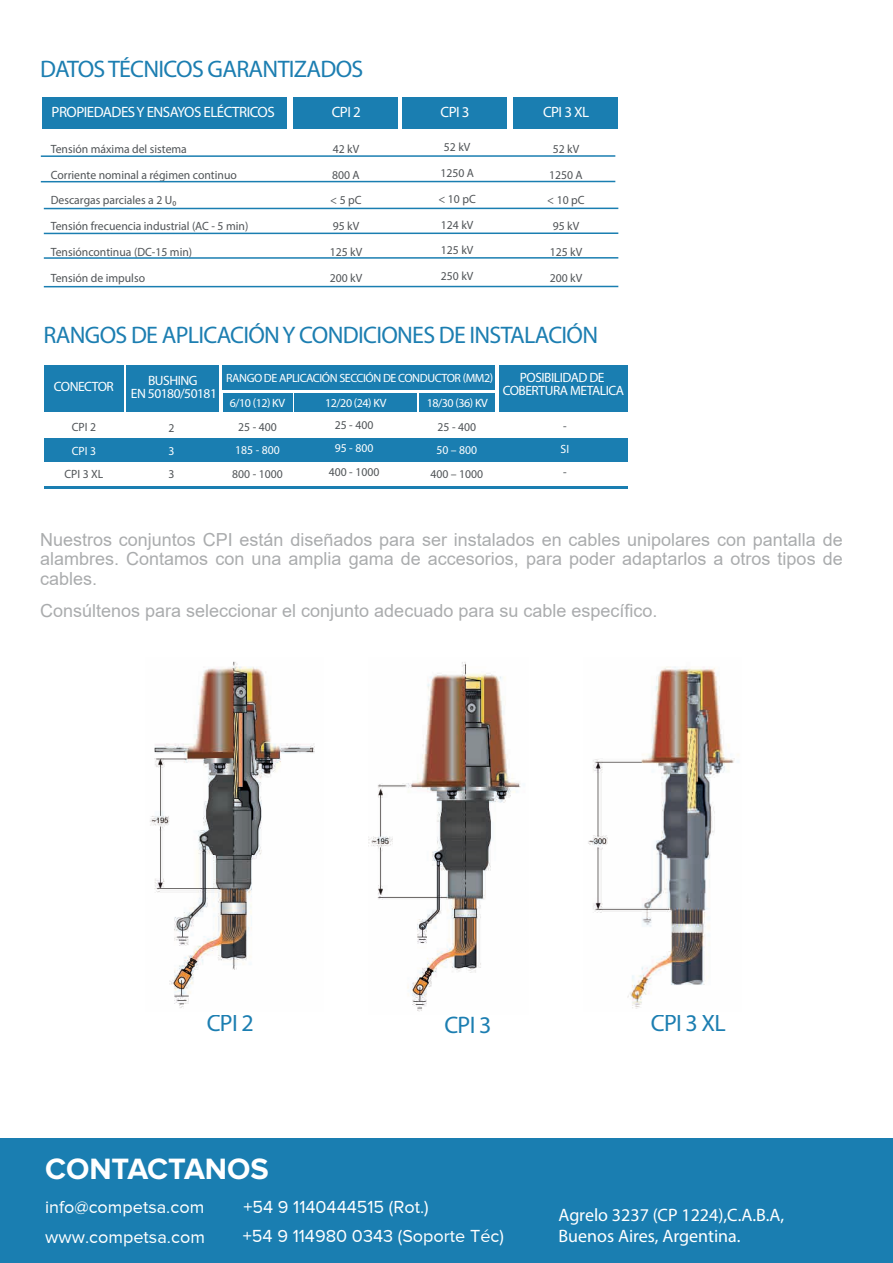
<style>
.page{position:relative;width:893px;height:1263px;background:#fff}
.page>*{position:absolute;margin:0;border:0;box-sizing:border-box;transform-origin:0 0}
.t1{font:700 30.45px "Proxima Nova";color:#fff}
.t2{font:24px "Myriad Pro";letter-spacing:-.03em;color:#1c7eb1}
.t3{font:18px/19.5px "Arial";color:rgb(80 84 87/.7);text-align:justify}
.t4{font:18px "Proxima Nova";color:#fff}
.t5{font:18px/21.6px "Myriad Pro";color:#fff}
.t6{font:16.95px "Proxima Nova";color:#fff}
.t7{font:15px "Myriad Pro";letter-spacing:-.035em;color:#fff}
.t8{font:13.5px/13.5px "Myriad Pro";letter-spacing:-.035em;color:#fff;text-align:center}
.t9{font:12px/25.8px "Myriad Pro";color:#505457}
.t10{font:12px "Myriad Pro";letter-spacing:-.035em;color:#fff}
</style>
<div class="page">
<div style="left:294px;top:98px;width:104px;height:31px;background:#1a7eb1"></div>
<div style="left:402px;top:98px;width:105px;height:31px;background:#1a7eb1"></div>
<div style="left:514px;top:98px;width:104px;height:31px;background:#1a7eb1"></div>
<div style="left:43px;top:98px;width:244px;height:31px;background:#1a7eb1"></div>
<hr style="left:41px;top:155px;width:574px;height:2px;background:#1a7eb1">
<hr style="left:44px;top:208px;width:574px;height:1px;background:#1a7eb1">
<hr style="left:44px;top:232px;width:574px;height:2px;background:#1a7eb1">
<hr style="left:44px;top:257px;width:574px;height:2px;background:#1a7eb1">
<hr style="left:44px;top:286px;width:574px;height:1px;background:#1a7eb1">
<hr style="left:41px;top:181px;width:574px;height:1px;background:#1a7eb1">
<div style="left:44px;top:438px;width:583px;height:23px;background:#1a7eb1"></div>
<div style="left:44px;top:365px;width:80px;height:46px;background:#1a7eb1"></div>
<div style="left:127px;top:365px;width:92px;height:46px;background:#1a7eb1"></div>
<div style="left:223px;top:365px;width:272px;height:25px;background:#1a7eb1"></div>
<div style="left:499px;top:365px;width:129px;height:46px;background:#1a7eb1"></div>
<hr style="left:44px;top:486px;width:583px;height:2px;background:#1a7eb1">
<div style="left:223px;top:393px;width:69px;height:18px;background:#1a7eb1"></div>
<div style="left:295px;top:393px;width:122px;height:18px;background:#1a7eb1"></div>
<div style="left:419px;top:393px;width:76px;height:18px;background:#1a7eb1"></div>
<img style="left:150px;top:661px;width:165px;height:347px">
<img style="left:369px;top:662px;width:152px;height:350px">
<img style="left:588px;top:666px;width:151px;height:343px">
<div style="left:0;top:1138px;width:893px;height:125px;background:#1a7eb1"></div>
<h2 class="t2" style="left:40px;top:54px;width:325px">DATOS TÉCNICOS GARANTIZADOS</h2>
<p class="t7" style="left:52px;top:103px;width:225px">PROPIEDADES Y ENSAYOS ELÉCTRICOS</p>
<p class="t7" style="left:332px;top:103px;width:30px">CPI 2</p>
<p class="t9" style="left:51px;top:136px;width:199px">Tensión máxima del sistema<br>Corriente nominal a régimen continuo<br>Descargas parciales a 2 U0<br>Tensión frecuencia industrial (AC - 5 min)<br>Tensióncontinua (DC-15 min)<br>Tensión de impulso</p>
<p class="t9" style="left:330px;top:136px;width:34px">42 kV<br>800 A &lt; 5 pC<br>95 kV<br>125 kV<br>200 kV</p>
<p class="t7" style="left:440px;top:103px;width:30px">CPI 3</p>
<p class="t9" style="left:438px;top:134px;width:39px;text-align:center">52 kV<br>1250 A &lt; 10 pC<br>124 kV<br>125 kV<br>250 kV</p>
<p class="t7" style="left:543px;top:103px;width:48px">CPI 3 XL</p>
<p class="t9" style="left:547px;top:136px;width:39px;text-align:center">52 kV<br>1250 A &lt; 10 pC<br>95 kV<br>125 kV<br>200 kV</p>
<h2 class="t2" style="left:44px;top:320px;width:556px">RANGOS DE APLICACIÓN Y CONDICIONES DE INSTALACIÓN</h2>
<p class="t8" style="left:54px;top:380px;width:62px">CONECTOR</p>
<p class="t8" style="left:131px;top:373px;width:88px">BUSHING<br>EN 50180/50181</p>
<p class="t10" style="left:226px;top:370px;width:269px">RANGO DE APLICACIÓN SECCIÓN DE CONDUCTOR (MM2)</p>
<p class="t9" style="left:72px;top:414px;width:26px">CPI 2</p>
<p class="t10" style="left:72px;top:443px;width:26px">CPI 3</p>
<p class="t9" style="left:64px;top:461px;width:40px">CPI 3 XL</p>
<p class="t8" style="left:503px;top:370px;width:123px">POSIBILIDAD DE<br>COBERTURA METALICA</p>
<p class="t10" style="left:230px;top:395px;width:57px">6/10 (12) KV</p>
<p class="t10" style="left:325px;top:395px;width:63px">12/20 (24) KV</p>
<p class="t10" style="left:427px;top:395px;width:63px">18/30 (36) KV</p>
<p class="t9" style="left:335px;top:412px;width:40px">25 - 400</p>
<p class="t10" style="left:335px;top:441px;width:40px">95 - 800</p>
<p class="t9" style="left:329px;top:458px;width:52px">400 - 1000</p>
<p class="t9" style="left:238px;top:414px;width:40px">25 - 400</p>
<p class="t10" style="left:235px;top:443px;width:46px">185 - 800</p>
<p class="t9" style="left:232px;top:460px;width:52px">800 - 1000</p>
<p class="t9" style="left:438px;top:414px;width:40px">25 - 400</p>
<p class="t10" style="left:436px;top:443px;width:42px">50 – 800</p>
<p class="t9" style="left:430px;top:460px;width:54px">400 – 1000</p>
<p class="t9" style="left:169px;top:415px;width:7px">2</p>
<p class="t10" style="left:169px;top:443px;width:7px">3</p>
<p class="t9" style="left:169px;top:461px;width:7px">3</p>
<p class="t9" style="left:563px;top:413px;width:5px">-</p>
<p class="t10" style="left:561px;top:442px;width:10px">SI</p>
<p class="t9" style="left:563px;top:459px;width:5px">-</p>
<h3 class="t3" style="left:40px;top:529px;width:804px">Nuestros conjuntos CPI están diseñados para ser instalados en cables unipolares con pantalla de alambres. Contamos con una amplia gama de accesorios, para poder adaptarlos a otros tipos de cables.</h3>
<h3 class="t3" style="left:40px;top:601px;width:619px">Consúltenos para seleccionar el conjunto adecuado para su cable específico.</h3>
<h2 class="t2" style="left:207px;top:1008px;width:48px">CPI 2</h2>
<h2 class="t2" style="left:444px;top:1010px;width:48px">CPI 3</h2>
<h2 class="t2" style="left:651px;top:1008px;width:76px">CPI 3 XL</h2>
<h1 class="t1" style="left:45px;top:1155px;width:225px">CONTACTANOS</h1>
<h3 class="t4" style="left:45px;top:1197px;width:161px">info@competsa.com</h3>
<h3 class="t4" style="left:243px;top:1197px;width:187px">+54 9 1140444515 (Rot.)</h3>
<h3 class="t4" style="left:45px;top:1227px;width:161px">www.competsa.com</h3>
<h3 class="t4" style="left:243px;top:1226px;width:263px">+54 9 114980 0343 (Soporte Téc)</h3>
<h3 class="t5" style="left:558px;top:1203px;width:227px">Agrelo 3237 (CP 1224),C.A.B.A,<br>Buenos Aires, Argentina.</h3>
<h3 class="t6" style="left:44px;top:1227px;width:154px">info@competsa.com</h3>
<h3 class="t6" style="left:224px;top:1228px;width:154px">www.competsa.com</h3>
<h3 class="t6" style="left:401px;top:1227px;width:179px">+54 9 1140444515 (Rot.)</h3>
</div>
